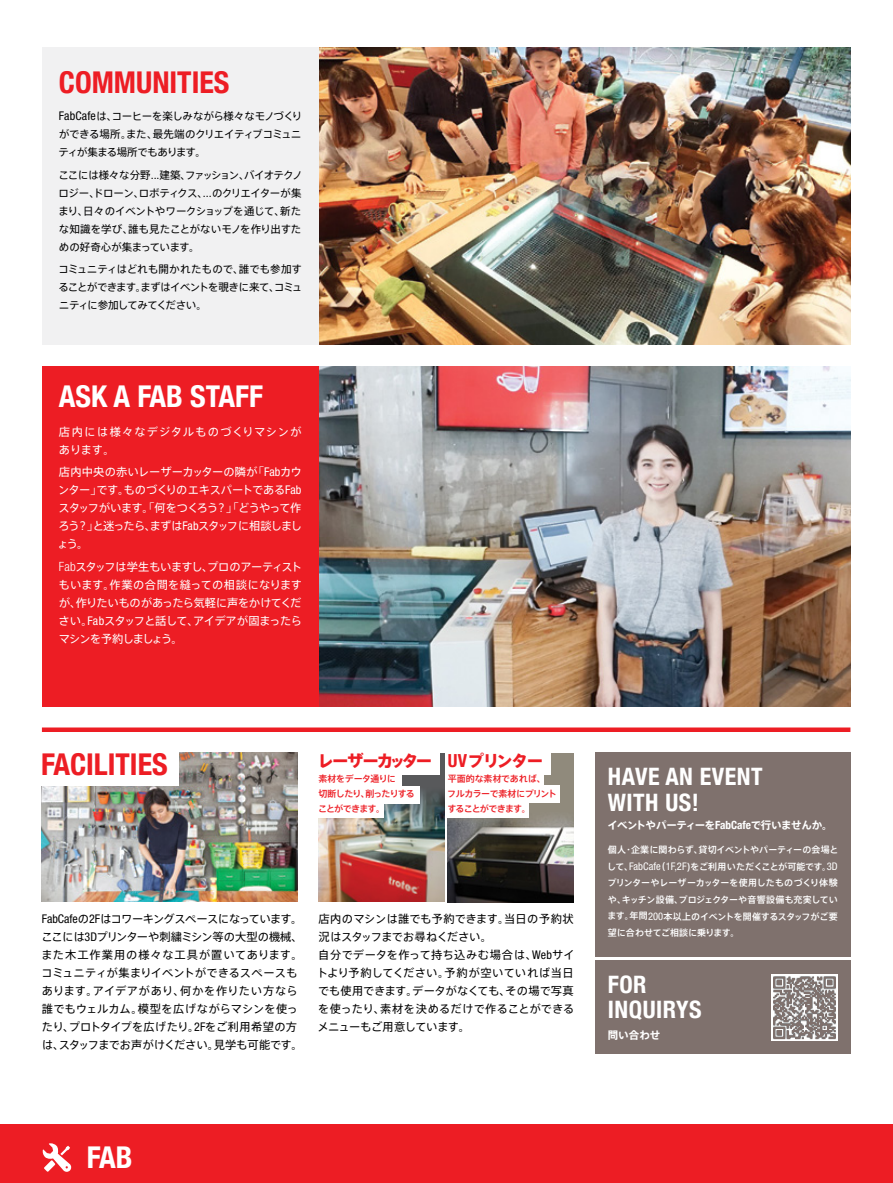
<style>
.page{position:relative;width:893px;height:1183px;background:#fff}
.page>*{position:absolute;margin:0;border:0;box-sizing:border-box;transform-origin:0 0}
.t1{font:700 condensed 30px "Helvetica Neue";color:#ed1d24}
.t2{font:700 condensed 30px "Helvetica Neue";color:#fff}
.t3{font:700 condensed 24px/25.5px "Helvetica Neue";letter-spacing:.02em;color:#fff}
.t4{font:800 16.5px "Axis Std";letter-spacing:-.13em;color:#ed1d24}
.t5{font:800 16.5px "Axis Std";letter-spacing:-.11em;color:#ed1d24}
.t6{font:11.25px/18px "Axis Std";color:#000}
.t7{font:11.25px/18px "Axis Std";letter-spacing:-.055em;color:#fff;text-align:justify}
.t8{font:11.25px/18px "Axis Std";letter-spacing:.075em;color:#fff}
.t9{font:10.5px/18px "Axis Std";letter-spacing:-.04em;color:#000;text-align:justify}
.t10{font:700 10.5px "Axis Std";letter-spacing:-.04em;color:#fff}
.t11{font:500 9px/16.5px "Axis Std";letter-spacing:-.015em;color:#fff;text-align:justify}
.t12{font:500 9px/15px "Axis Std";letter-spacing:-.065em;color:#ed1d24}
.s1{font-family:"Helvetica Neue LT Std";font-stretch:condensed;font-size:12px}
.s2{font-family:"Helvetica Neue LT Std";font-weight:300;font-stretch:condensed;font-size:12.75px}
.s3{font-family:"Helvetica Neue";font-weight:700;font-stretch:condensed;font-size:18px}
.s4{font-family:"Helvetica Neue";font-stretch:condensed;font-size:11.25px}
.s5{font-family:"Helvetica Neue LT Std";font-weight:400;font-stretch:condensed;font-size:10.5px}
</style>
<div class="page">
<img style="left:318px;top:366px;width:532px;height:340px">
<div style="left:42px;top:366px;width:276px;height:340px;background:#ed1d24"></div>
<div style="left:0;top:1124px;width:892px;height:58px;background:#ed1d24"></div>
<svg style="left:42px;top:1143px;width:30px;height:28px"></svg>
<img style="left:318px;top:47px;width:532px;height:298px">
<div style="left:42px;top:47px;width:276px;height:298px;background:#f1f1f2"></div>
<div style="left:595px;top:752px;width:255px;height:204px;background:#7f716d"></div>
<div style="left:595px;top:960px;width:255px;height:93px;background:#7f716d"></div>
<img style="left:318px;top:780px;width:126px;height:122px">
<div style="left:317px;top:771px;width:84px;height:16px;background:#fff"></div>
<div style="left:317px;top:786px;width:102px;height:17px;background:#fff"></div>
<div style="left:317px;top:800px;width:66px;height:17px;background:#fff"></div>
<img style="left:42px;top:752px;width:255px;height:149px">
<div style="left:447px;top:753px;width:126px;height:149px;background:#908a7c"></div>
<img style="left:447px;top:812px;width:126px;height:90px">
<div style="left:446px;top:748px;width:104px;height:26px;background:#fff"></div>
<div style="left:446px;top:772px;width:97px;height:17px;background:#fff"></div>
<div style="left:446px;top:785px;width:113px;height:17px;background:#fff"></div>
<div style="left:446px;top:801px;width:82px;height:17px;background:#fff"></div>
<div style="left:42px;top:727px;width:808px;height:5px;background:#ed1d24"></div>
<div style="left:39px;top:744px;width:140px;height:41px;background:#fff"></div>
<img style="left:771px;top:974px;width:66px;height:66px">
<h1 class="t1" style="left:59px;top:64px;width:172px">COMMUNITIES</h1>
<p class="t9" style="left:59px;top:106px;width:245px"><span class="s1">FabCafe</span>は、コーヒーを楽しみながら様々なモノづくりができる場所。また、最先端のクリエイティブコミュニティが集まる場所でもあります。</p>
<p class="t9" style="left:58px;top:165px;width:245px">ここには様々な分野...建築、ファッション、バイオテクノロジー、ドローン、ロボティクス、...のクリエイターが集まり、日々のイベントやワークショップを通じて、新たな知識を学び、誰も見たことがないモノを作り出すための好奇心が集まっています。</p>
<p class="t9" style="left:58px;top:259px;width:245px">コミュニティはどれも開かれたもので、誰でも参加することができます。まずはイベントを覗きに来て、コミュニティに参加してみてください。</p>
<h1 class="t2" style="left:59px;top:378px;width:205px">ASK A FAB STAFF</h1>
<p class="t8" style="left:59px;top:422px;width:244px">店内には様々なデジタルものづくりマシンがあります。</p>
<p class="t7" style="left:57px;top:462px;width:246px">店内中央の赤いレーザーカッターの隣が「<span class="s1">Fab</span>カウンター」です。ものづくりのエキスパートである<span class="s1">Fab</span>スタッフがいます。「何をつくろう？」「どうやって作ろう？」と迷ったら、まずは<span class="s1">Fab</span>スタッフに相談しましょう。</p>
<p class="t7" style="left:58px;top:557px;width:245px"><span class="s2">Fab</span>スタッフは学生もいますし、プロのアーティストもいます。作業の合間を縫っての相談になりますが、作りたいものがあったら気軽に声をかけてください。<span class="s1">Fab</span>スタッフと話して、アイデアが固まったらマシンを予約しましょう。</p>
<h1 class="t1" style="left:41px;top:745px;width:128px">FACILITIES</h1>
<h3 class="t4" style="left:317px;top:748px;width:116px">レーザーカッター</h3>
<p class="t12" style="left:318px;top:770px;width:98px">素材をデータ通りに<br>切断したり、削ったりすることができます。</p>
<h3 class="t5" style="left:447px;top:748px;width:97px"><span class="s3">UV</span>プリンター</h3>
<p class="t12" style="left:447px;top:770px;width:111px">平面的な素材であれば、<br>フルカラーで素材にプリントすることができます。</p>
<p class="t6" style="left:41px;top:908px;width:263px"><span class="s1">FabCafe</span>の<span class="s1">2F</span>はコワーキングスペースになっています。ここには<span class="s1">3D</span>プリンターや刺繍ミシン等の大型の機械、また木工作業用の様々な工具が置いてあります。コミュニティが集まりイベントができるスペースもあります。アイデアがあり、何かを作りたい方なら誰でもウェルカム。模型を広げながらマシンを使ったり、プロトタイプを広げたり。<span class="s1">2F</span>をご利用希望の方は、スタッフまでお声がけください。見学も可能です。</p>
<p class="t6" style="left:317px;top:908px;width:259px">店内のマシンは誰でも予約できます。当日の予約状況はスタッフまでお尋ねください。<br>自分でデータを作って持ち込みむ場合は、<span class="s1">Web</span>サイトより予約してください。予約が空いていれば当日でも使用できます。データがなくても、その場で写真を使ったり、素材を決めるだけで作ることができるメニューもご用意しています。</p>
<h2 class="t3" style="left:607px;top:763px;width:156px">HAVE AN EVENT<br>WITH US!</h2>
<p class="t10" style="left:607px;top:817px;width:227px">イベントやパーティーを<span class="s4">FabCafe</span>で行いませんか。</p>
<p class="t11" style="left:607px;top:841px;width:233px">個人・企業に関わらず、貸切イベントやパーティーの会場として、<span class="s5">FabCafe</span>（<span class="s5">1F,2F</span>)をご利用いただくことが可能です。<span class="s5">3D</span>プリンターやレーザーカッターを使用したものづくり体験や、キッチン設備、プロジェクターや音響設備も充実しています。年間<span class="s5">200</span>本以上のイベントを開催するスタッフがご要望に合わせてご相談に乗ります。</p>
<h2 class="t3" style="left:607px;top:971px;width:95px">FOR<br>INQUIRYS</h2>
<p class="t10" style="left:607px;top:1027px;width:54px">問い合わせ</p>
<h1 class="t2" style="left:87px;top:1139px;width:47px">FAB</h1>
</div>
